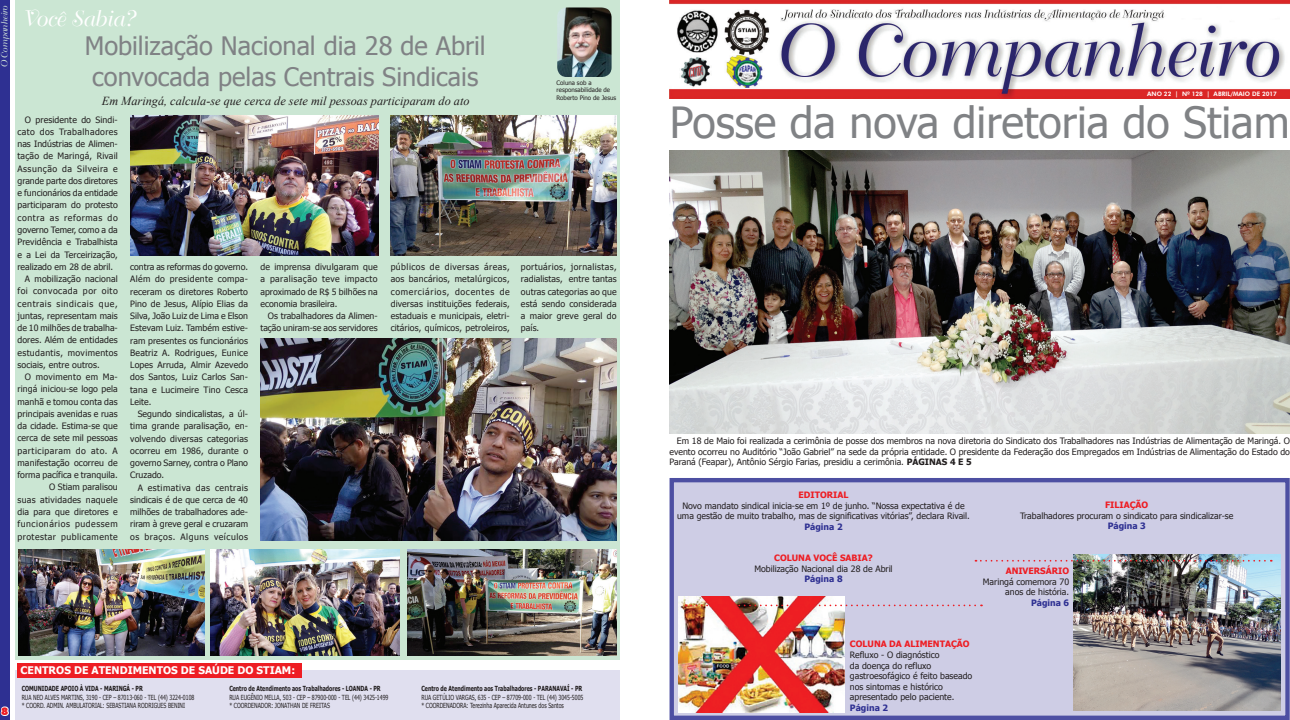
<style>
.page{position:relative;width:1290px;height:720px;background:#fff}
.page>*{position:absolute;margin:0;border:0;box-sizing:border-box;transform-origin:0 0}
.t1{font:42.88px "Tahoma";color:#808285}
.t2{font:25.38px/30.4px "Tahoma";color:#808285}
.t3{font:21.88px "Bahia Script SSK";color:#fff}
.t4{font:italic 12.25px "Times New Roman";color:#231f20}
.t5{font:700 10.5px "Tahoma";color:#fff}
.t6{font:900 10.5px "Futura BT";color:#ee1d23}
.t7{font:8.75px/12.2px "Tahoma";letter-spacing:.01em;color:#231f20;text-align:justify}
.t8{font:700 8.75px "Tahoma";color:#ee1d23}
.t9{font:8.75px "Tahoma";letter-spacing:.055em;color:#231f20}
.t10{font:8.75px "Tahoma";letter-spacing:.065em;color:#231f20}
.t11{font:8.75px "Tahoma";letter-spacing:.06em;color:#231f20}
.t12{font:700 8.75px "Tahoma";color:#2e3092}
.t13{font:8.75px "Tahoma";letter-spacing:.04em;color:#231f20}
.t14{font:8.75px "Tahoma";letter-spacing:.03em;color:#231f20}
.t15{font:8.75px "Tahoma";letter-spacing:.045em;color:#231f20}
.t16{font:8.75px "Tahoma";letter-spacing:.035em;color:#231f20}
.t17{font:8.75px "Bahia Script SSK";color:#d8ecdd}
.t18{font:7px/8.4px "Tahoma";color:#231f20;scale:.75 1}
.t19{font:700 7px "Tahoma";color:#231f20;scale:.75 1}
.t20{font:6.12px/7.4px "Tahoma";color:#231f20}
.t21{font:800 6.12px "Futura BT";color:#fff}
.s1{font-weight:700}
</style>
<div class="page">
<img style="left:670px;top:150px;width:620px;height:283px">
<div style="left:15px;top:0;width:605px;height:659px;background:#cbe6d3"></div>
<div style="left:669px;top:478px;width:621px;height:241px;background:#cecde5;border:4px solid #2e3092"></div>
<div style="left:0;top:0;width:9px;height:719px;background:#2e3092"></div>
<div style="left:0;top:0;width:10px;height:719px;border:1px solid #2e3092"></div>
<svg style="left:0;top:704px;width:10px;height:13px"></svg>
<img style="left:557px;top:7px;width:54px;height:70px">
<img style="left:670px;top:0;width:619px;height:98px">
<div style="left:15px;top:669px;width:605px;height:50px;background:#e0dfef"></div>
<div style="left:17px;top:662px;width:284px;height:15px;background:#ee1d23"></div>
<img style="left:679px;top:596px;width:166px;height:116px">
<svg style="left:686px;top:604px;width:296px;height:2px"></svg>
<img style="left:1073px;top:554px;width:207px;height:156px">
<svg style="left:975px;top:559px;width:297px;height:2px"></svg>
<img style="left:260px;top:338px;width:357px;height:202px">
<img style="left:391px;top:116px;width:226px;height:140px">
<img style="left:130px;top:116px;width:248px;height:139px">
<img style="left:18px;top:549px;width:187px;height:106px">
<img style="left:210px;top:549px;width:189px;height:106px">
<img style="left:407px;top:549px;width:210px;height:106px">
<p class="t17" style="left:0;top:68px;width:65px;rotate:-90deg">O Companheiro</p>
<h3 class="t3" style="left:21px;top:6px;width:114px">Você Sabia?</h3>
<h2 class="t2" style="left:85px;top:32px;width:402px">Mobilização Nacional dia 28 de Abril convocada pelas Centrais Sindicais</h2>
<p class="t20" style="left:557px;top:79px;width:61px">Coluna sob a responsabilidade de<br>Roberto Pino de Jesus</p>
<p class="t21" style="left:1147px;top:90px;width:131px">ANO 22 | Nº 128 | ABRIL/MAIO DE 2017</p>
<h3 class="t4" style="left:102px;top:92px;width:369px">Em Maringá, calcula-se que cerca de sete mil pessoas participaram do ato</h3>
<p class="t7" style="left:25px;top:114px;width:94px">O presidente do Sindi-</p>
<p class="t15" style="left:18px;top:126px;width:102px">cato dos Trabalhadores</p>
<p class="t7" style="left:18px;top:138px;width:102px">nas Indústrias de Alimen-</p>
<p class="t7" style="left:18px;top:150px;width:102px">tação de Maringá, Rivail</p>
<p class="t9" style="left:18px;top:162px;width:102px">Assunção da Silveira e</p>
<p class="t7" style="left:18px;top:175px;width:102px">grande parte dos diretores</p>
<p class="t7" style="left:18px;top:187px;width:102px">e funcionários da entidade</p>
<p class="t7" style="left:18px;top:199px;width:102px">participaram do protesto</p>
<p class="t10" style="left:18px;top:211px;width:102px">contra as reformas do</p>
<p class="t7" style="left:18px;top:224px;width:102px">governo Temer, como a da</p>
<p class="t7" style="left:18px;top:236px;width:102px">Previdência e Trabalhista</p>
<p class="t7" style="left:18px;top:248px;width:102px">e a Lei da Terceirização,</p>
<p class="t7" style="left:18px;top:261px;width:97px">realizado em 28 de abril.</p>
<p class="t7" style="left:25px;top:273px;width:94px">A mobilização nacional</p>
<p class="t11" style="left:18px;top:285px;width:102px">foi convocada por oito</p>
<p class="t10" style="left:18px;top:297px;width:102px">centrais sindicais que,</p>
<p class="t7" style="left:18px;top:310px;width:102px">juntas, representam mais</p>
<p class="t7" style="left:18px;top:322px;width:102px">de 10 milhões de trabalha-</p>
<p class="t7" style="left:18px;top:334px;width:102px">dores. Além de entidades</p>
<p class="t13" style="left:18px;top:346px;width:102px">estudantis, movimentos</p>
<p class="t7" style="left:18px;top:359px;width:84px">sociais, entre outros.</p>
<p class="t16" style="left:25px;top:371px;width:94px">O movimento em Ma-</p>
<p class="t7" style="left:18px;top:383px;width:102px">ringá iniciou-se logo pela</p>
<p class="t7" style="left:18px;top:395px;width:102px">manhã e tomou conta das</p>
<p class="t7" style="left:18px;top:408px;width:102px">principais avenidas e ruas</p>
<p class="t7" style="left:18px;top:420px;width:102px">da cidade. Estima-se que</p>
<p class="t7" style="left:18px;top:432px;width:102px">cerca de sete mil pessoas</p>
<p class="t9" style="left:18px;top:444px;width:102px">participaram do ato. A</p>
<p class="t7" style="left:18px;top:457px;width:102px">manifestação ocorreu de</p>
<p class="t7" style="left:18px;top:469px;width:102px">forma pacífica e tranquila.</p>
<p class="t7" style="left:49px;top:481px;width:70px">O Stiam paralisou</p>
<p class="t14" style="left:18px;top:493px;width:102px">suas atividades naquele</p>
<p class="t7" style="left:18px;top:506px;width:102px">dia para que diretores e</p>
<p class="t11" style="left:18px;top:518px;width:102px">funcionários pudessem</p>
<p class="t9" style="left:18px;top:530px;width:102px">protestar publicamente</p>
<h1 class="t1" style="left:670px;top:94px;width:621px">Posse da nova diretoria do Stiam</h1>
<p class="t7" style="left:391px;top:261px;width:121px">públicos de diversas áreas, aos bancários, metalúrgicos, comerciários, docentes de diversas instituições federais, estaduais e municipais, eletri&shy;citários, químicos, petroleiros,</p>
<p class="t7" style="left:521px;top:261px;width:97px">portuários, jornalistas, radialistas, entre tantas outras categorias ao que está sendo considerada a maior greve geral do país.</p>
<p class="t7" style="left:130px;top:261px;width:119px">contra as reformas do governo.<br>Além do presidente compa&shy;receram os diretores Roberto Pino de Jesus, Alípio Elias da Silva, João Luiz de Lima e Elson Estevam Luiz. Também estive&shy;ram presentes os funcionários Beatriz A. Rodrigues, Eunice Lopes Arruda, Almir Azevedo dos Santos, Luiz Carlos San&shy;tana e Lucimeire Tino Cesca Leite.</p>
<p class="t7" style="left:130px;top:408px;width:119px;text-indent:7px">Segundo sindicalistas, a úl&shy;tima grande paralisação, en&shy;volvendo diversas categorias ocorreu em 1986, durante o governo Sarney, contra o Plano Cruzado.</p>
<p class="t7" style="left:130px;top:481px;width:119px;text-indent:7px">A estimativa das centrais sindicais é de que cerca de 40 milhões de trabalhadores ade&shy;riram à greve geral e cruzaram os braços. Alguns veículos</p>
<p class="t7" style="left:260px;top:261px;width:119px">de imprensa divulgaram que a paralisação teve impacto aproximado de R$ 5 bilhões na economia brasileira.</p>
<p class="t7" style="left:260px;top:310px;width:119px;text-align:right">Os trabalhadores da Alimen&shy;tação uniram-se aos servidores</p>
<p class="t7" style="left:669px;top:436px;width:622px;line-height:10.5px;text-indent:7px">Em 18 de Maio foi realizada a cerimônia de posse dos membros na nova diretoria do Sindicato dos Trabalhadores nas Indústrias de Alimentação de Maringá. O evento ocorreu no Auditório “João Gabriel” na sede da própria entidade. O presidente da Federação dos Empregados em Indústrias de Alimentação do Estado do Paraná (Feapar), Antônio Sérgio Farias, presidiu a cerimônia. <span class="s1">PÁGINAS 4 E 5</span></p>
<p class="t8" style="left:798px;top:489px;width:51px">EDITORIAL</p>
<p class="t7" style="left:677px;top:500px;width:294px;line-height:10.5px;text-align:center">Novo mandato sindical inicia-se em 1º de junho. “Nossa expectativa é de uma gestão de muito trabalho, mas de significativas vitórias”, declara Rivail.</p>
<p class="t12" style="left:804px;top:520px;width:40px">Página 2</p>
<p class="t8" style="left:774px;top:552px;width:100px">COLUNA VOCÊ SABIA?</p>
<p class="t7" style="left:754px;top:563px;width:140px">Mobilização Nacional dia 28 de Abril</p>
<p class="t12" style="left:804px;top:573px;width:40px">Página 8</p>
<p class="t8" style="left:1105px;top:499px;width:45px">FILIAÇÃO</p>
<p class="t7" style="left:1020px;top:510px;width:215px">Trabalhadores procuram o sindicato para sindicalizar-se</p>
<p class="t12" style="left:1107px;top:520px;width:40px">Página 3</p>
<p class="t8" style="left:1006px;top:565px;width:65px">ANIVERSÁRIO</p>
<p class="t7" style="left:983px;top:576px;width:88px;line-height:10.5px;text-align:right">Maringá comemora 70 anos de história.</p>
<p class="t12" style="left:1031px;top:596px;width:40px">Página 6</p>
<p class="t6" style="left:1px;top:704px;width:9px">8</p>
<p class="t5" style="left:21px;top:662px;width:276px">CENTROS DE ATENDIMENTOS DE SAÚDE DO STIAM:</p>
<p class="t19" style="left:22px;top:683px;width:163px">COMUNIDADE APOIO À VIDA - MARINGÁ - PR</p>
<p class="t18" style="left:22px;top:693px;width:232px">RUA NEO ALVES MARTINS, 3190 - CEP – 87013-060 - TEL (44) 3224-0108 * COORD. ADMIN. AMBULATORIAL: SEBASTIANA RODRIGUES BENINI</p>
<p class="t19" style="left:229px;top:683px;width:203px">Centro de Atendimento aos Trabalhadores - LOANDA - PR</p>
<p class="t18" style="left:229px;top:693px;width:214px">RUA EUGÊNIO MELLA, 503 - CEP – 87900-000 - TEL (44) 3425-1499 * COORDENADOR: JONATHAN DE FREITAS</p>
<p class="t19" style="left:421px;top:683px;width:216px">Centro de Atendimento aos Trabalhadores - PARANAVAÍ - PR</p>
<p class="t18" style="left:421px;top:693px;width:217px">RUA GETÚLIO VARGAS, 635 - CEP – 87709-000 - TEL (44) 3045-5005 * COORDENADORA: Terezinha Aparecida Antunes dos Santos</p>
<p class="t8" style="left:850px;top:638px;width:121px">COLUNA DA ALIMENTAÇÃO</p>
<p class="t7" style="left:850px;top:649px;width:124px;line-height:10.5px;text-align:left">Refluxo - O diagnóstico<br>da doença do refluxo gastroesofágico é feito baseado nos sintomas e histórico apresentado pelo paciente.</p>
<p class="t12" style="left:850px;top:701px;width:40px">Página 2</p>
</div>
